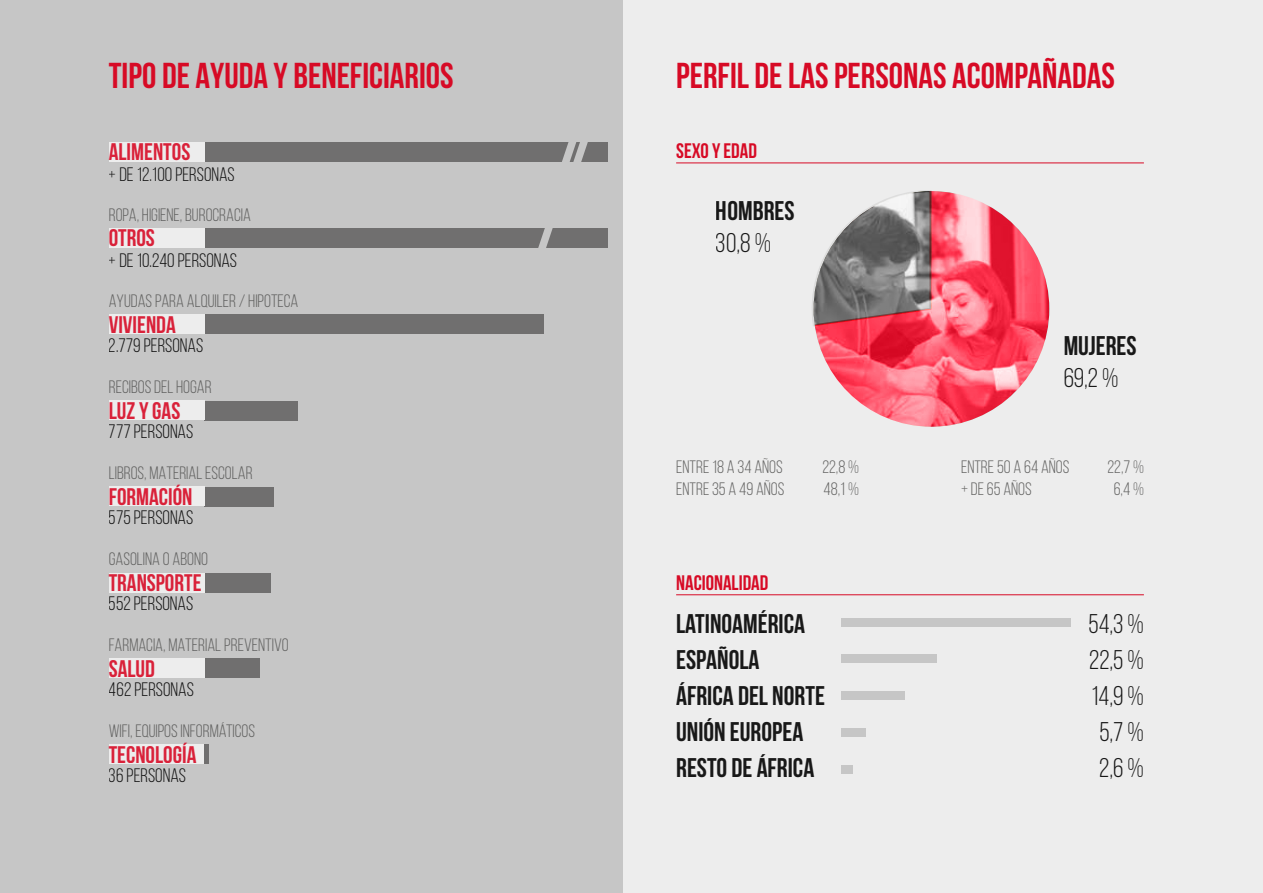
<style>
.page{position:relative;width:1263px;height:893px;background:#ededed}
.page>*{position:absolute;margin:0;border:0;box-sizing:border-box;transform-origin:0 0}
.t1{font:700 36px "Bebas Neue";color:#d70a25}
.t2{font:700 27px "Bebas Neue";color:#000}
.t3{font:27px "Bebas Neue";color:#000}
.t4{font:700 24px "Bebas Neue";color:#d70a25}
.t5{font:700 21px "Bebas Neue";color:#d70a25}
.t6{font:19.5px "Bebas Neue";color:#000}
.t7{font:18px "Bebas Neue";color:#575756}
</style>
<div class="page">
<div style="left:0;top:0;width:623px;height:893px;background:#c6c6c6"></div>
<div style="left:204px;top:573px;width:67px;height:19px;background:#706f6f"></div>
<div style="left:204px;top:487px;width:70px;height:19px;background:#706f6f"></div>
<div style="left:204px;top:401px;width:94px;height:19px;background:#706f6f"></div>
<div style="left:204px;top:315px;width:340px;height:19px;background:#706f6f"></div>
<div style="left:204px;top:143px;width:404px;height:19px;background:#706f6f"></div>
<div style="left:204px;top:229px;width:404px;height:19px;background:#706f6f"></div>
<div style="left:204px;top:658px;width:56px;height:19px;background:#706f6f"></div>
<div style="left:109px;top:658px;width:95px;height:19px;background:#ededed"></div>
<div style="left:109px;top:573px;width:95px;height:19px;background:#ededed"></div>
<div style="left:109px;top:487px;width:95px;height:19px;background:#ededed"></div>
<div style="left:109px;top:400px;width:95px;height:19px;background:#ededed"></div>
<div style="left:109px;top:314px;width:95px;height:20px;background:#ededed"></div>
<div style="left:109px;top:228px;width:95px;height:20px;background:#ededed"></div>
<div style="left:109px;top:143px;width:95px;height:19px;background:#ededed"></div>
<div style="left:109px;top:744px;width:95px;height:20px;background:#ededed"></div>
<div style="left:204px;top:744px;width:5px;height:20px;background:#706f6f"></div>
<svg style="left:560px;top:142px;width:29px;height:20px"></svg>
<svg style="left:537px;top:228px;width:17px;height:20px"></svg>
<hr style="left:676px;top:163px;width:468px;height:1px;background:#d70a25">
<div style="left:841px;top:618px;width:230px;height:8px;background:#c6c6c6"></div>
<div style="left:841px;top:655px;width:96px;height:8px;background:#c6c6c6"></div>
<div style="left:841px;top:691px;width:64px;height:9px;background:#c6c6c6"></div>
<div style="left:841px;top:728px;width:25px;height:9px;background:#c6c6c6"></div>
<div style="left:841px;top:765px;width:11px;height:8px;background:#c6c6c6"></div>
<hr style="left:676px;top:594px;width:468px;height:1px;background:#d70a25">
<svg style="left:812px;top:190px;width:238px;height:237px"></svg>
<h1 class="t1" style="left:109px;top:56px;width:346px">TIPO DE AYUDA Y BENEFICIARIOS</h1>
<h1 class="t1" style="left:676px;top:56px;width:440px">PERFIL DE LAS PERSONAS ACOMPAÑADAS</h1>
<h3 class="t4" style="left:109px;top:139px;width:83px">ALIMENTOS</h3>
<p class="t6" style="left:109px;top:164px;width:128px">+ DE 12.100 PERSONAS</p>
<p class="t7" style="left:109px;top:205px;width:144px">ROPA, HIGIENE, BUROCRACIA</p>
<h3 class="t4" style="left:109px;top:225px;width:48px">OTROS</h3>
<p class="t6" style="left:109px;top:249px;width:130px">+ DE 10.240 PERSONAS</p>
<p class="t7" style="left:109px;top:291px;width:191px">AYUDAS PARA ALQUILER / HIPOTECA</p>
<h3 class="t4" style="left:109px;top:311px;width:69px">VIVIENDA</h3>
<p class="t6" style="left:109px;top:335px;width:96px">2.779 PERSONAS</p>
<p class="t7" style="left:109px;top:377px;width:104px">RECIBOS DEL HOGAR</p>
<h3 class="t4" style="left:109px;top:397px;width:73px">LUZ Y GAS</h3>
<p class="t6" style="left:109px;top:421px;width:86px">777 PERSONAS</p>
<p class="t7" style="left:109px;top:463px;width:145px">LIBROS, MATERIAL ESCOLAR</p>
<h3 class="t4" style="left:109px;top:483px;width:85px">FORMACIÓN</h3>
<p class="t6" style="left:109px;top:507px;width:86px">575 PERSONAS</p>
<p class="t7" style="left:109px;top:549px;width:101px">GASOLINA O ABONO</p>
<h3 class="t4" style="left:109px;top:569px;width:94px">TRANSPORTE</h3>
<p class="t6" style="left:109px;top:593px;width:86px">552 PERSONAS</p>
<p class="t7" style="left:109px;top:635px;width:181px">FARMACIA, MATERIAL PREVENTIVO</p>
<h3 class="t4" style="left:109px;top:655px;width:48px">SALUD</h3>
<p class="t6" style="left:109px;top:679px;width:87px">462 PERSONAS</p>
<p class="t7" style="left:109px;top:721px;width:148px">WIFI, EQUIPOS INFORMÁTICOS</p>
<h3 class="t4" style="left:109px;top:741px;width:89px">TECNOLOGÍA</h3>
<p class="t6" style="left:109px;top:765px;width:79px">36 PERSONAS</p>
<p class="t5" style="left:676px;top:140px;width:82px">SEXO Y EDAD</p>
<h2 class="t2" style="left:716px;top:196px;width:80px">HOMBRES</h2>
<h2 class="t3" style="left:716px;top:229px;width:57px">30,8 %</h2>
<p class="t7" style="left:676px;top:457px;width:108px">ENTRE 18 A 34 AÑOS</p>
<p class="t7" style="left:822px;top:457px;width:38px">22,8 %</p>
<p class="t7" style="left:676px;top:479px;width:110px">ENTRE 35 A 49 AÑOS</p>
<p class="t7" style="left:824px;top:479px;width:37px">48,1 %</p>
<p class="t5" style="left:676px;top:572px;width:94px">NACIONALIDAD</p>
<h2 class="t2" style="left:1063px;top:331px;width:75px">MUJERES</h2>
<h2 class="t3" style="left:1063px;top:364px;width:56px">69,2 %</h2>
<p class="t7" style="left:961px;top:457px;width:110px">ENTRE 50 A 64 AÑOS</p>
<p class="t7" style="left:1107px;top:457px;width:38px">22,7 %</p>
<p class="t7" style="left:961px;top:479px;width:72px">+ DE 65 AÑOS</p>
<p class="t7" style="left:1114px;top:479px;width:32px">6,4 %</p>
<h2 class="t2" style="left:676px;top:609px;width:130px">LATINOAMÉRICA</h2>
<h2 class="t3" style="left:1088px;top:610px;width:57px">54,3 %</h2>
<h2 class="t2" style="left:676px;top:645px;width:85px">ESPAÑOLA</h2>
<h2 class="t3" style="left:1089px;top:646px;width:56px">22,5 %</h2>
<h2 class="t2" style="left:676px;top:681px;width:150px">ÁFRICA DEL NORTE</h2>
<h2 class="t3" style="left:1091px;top:682px;width:54px">14,9 %</h2>
<h2 class="t2" style="left:676px;top:717px;width:129px">UNIÓN EUROPEA</h2>
<h2 class="t3" style="left:1099px;top:718px;width:46px">5,7 %</h2>
<h2 class="t2" style="left:676px;top:753px;width:140px">RESTO DE ÁFRICA</h2>
<h2 class="t3" style="left:1099px;top:754px;width:46px">2,6 %</h2>
</div>
